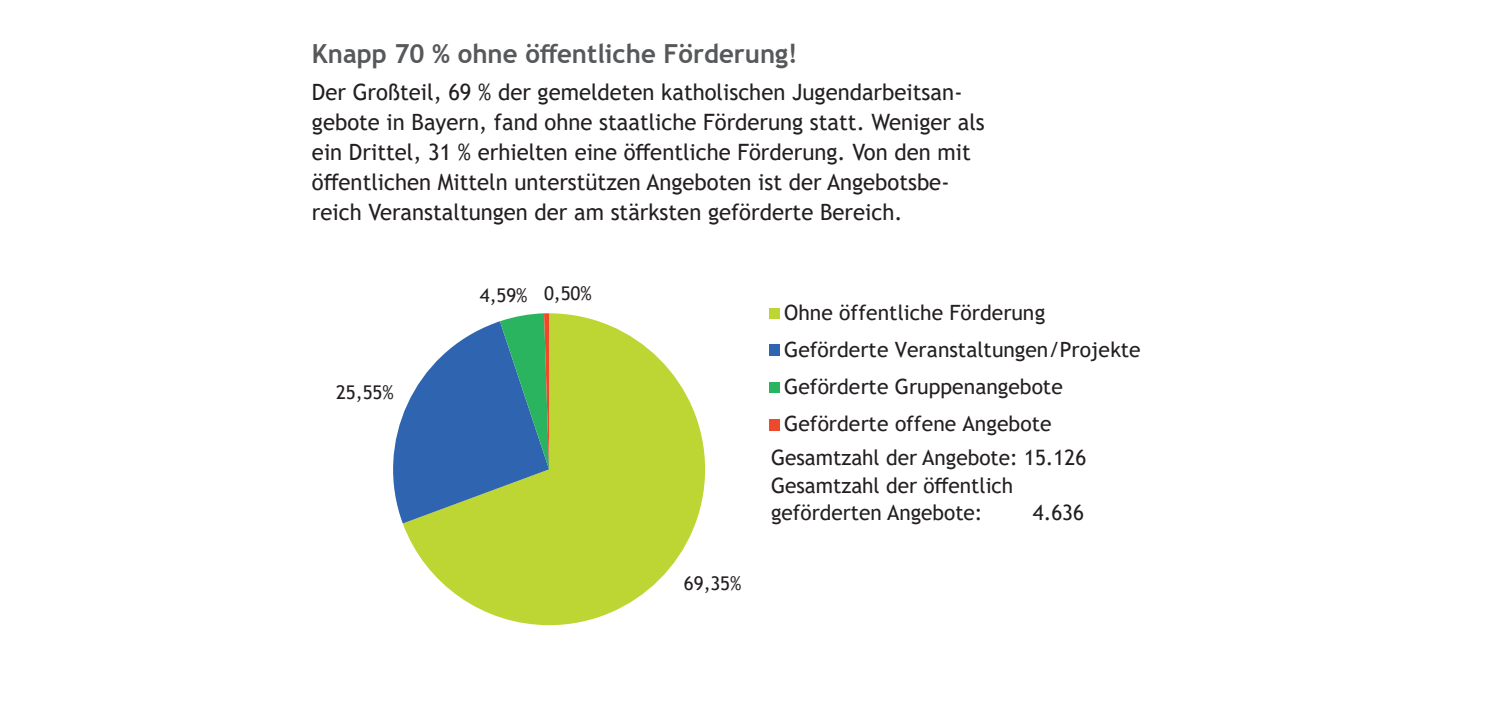
<style>
.page{position:relative;width:1489px;height:709px;background:#fff}
.page>*{position:absolute;margin:0;border:0;box-sizing:border-box;transform-origin:0 0}
.t1{font:700 26.25px "Trebuchet MS";color:#57585a}
.t2{font:22.5px/30px "Trebuchet MS";color:#231f20}
.t3{font:21.25px/27.5px "Trebuchet MS";color:#231f20}
.t4{font:21px/37.2px "Trebuchet MS";letter-spacing:.005em;color:#231f20}
.t5{font:19px "Trebuchet MS";letter-spacing:-.005em;color:#231f20}
</style>
<div class="page">
<svg style="left:403px;top:313px;width:302px;height:312px;fill:#bed634"></svg>
<svg style="left:393px;top:313px;width:156px;height:210px"></svg>
<div style="left:768px;top:307px;width:11px;height:11px;background:#bed634"></div>
<div style="left:768px;top:345px;width:11px;height:11px;background:#2e64b0"></div>
<div style="left:768px;top:382px;width:11px;height:11px;background:#2bb45f"></div>
<div style="left:768px;top:419px;width:11px;height:11px;background:#ef492b"></div>
<p class="t1" style="left:312px;top:37px;width:487px">Knapp 70 % ohne öffentliche Förderung!</p>
<p class="t2" style="left:312px;top:77px;width:674px">Der Großteil, 69 % der gemeldeten katholischen Jugendarbeitsan&shy;gebote in Bayern, fand ohne staatliche Förderung statt. Weniger als ein Drittel, 31 % erhielten eine öffentliche Förderung. Von den mit öffentlichen Mitteln unterstützen Angeboten ist der Angebotsbe&shy;reich Veranstaltungen der am stärksten geförderte Bereich.</p>
<p class="t5" style="left:336px;top:380px;width:59px">25,55%</p>
<p class="t5" style="left:480px;top:283px;width:114px">4,59% 0,50%</p>
<p class="t5" style="left:684px;top:571px;width:59px">69,35%</p>
<p class="t4" style="left:784px;top:293px;width:358px">Ohne öffentliche Förderung<br>Geförderte Veranstaltungen/Projekte<br>Geförderte Gruppenangebote<br>Geförderte offene Angebote</p>
<p class="t3" style="left:771px;top:444px;width:317px">Gesamtzahl der Angebote: 15.126<br>Gesamtzahl der öffentlich geförderten Angebote:</p>
<p class="t3" style="left:1032px;top:499px;width:53px">4.636</p>
</div>
